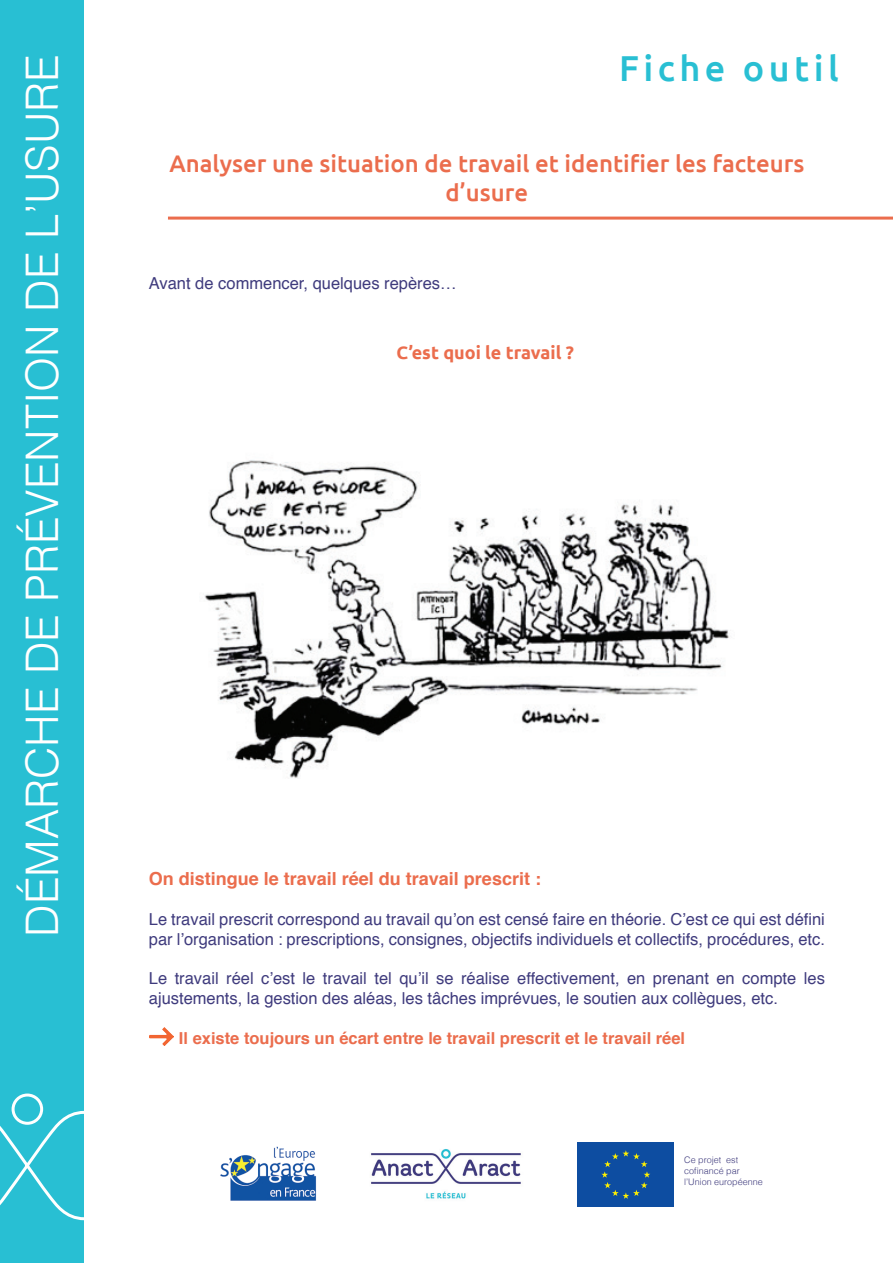
<style>
.page{position:relative;width:893px;height:1263px;background:#fff}
.page>*{position:absolute;margin:0;border:0;box-sizing:border-box;transform-origin:0 0}
.t1{font:300 45px "Helvetica";color:#fff}
.t2{font:500 36px "Ubuntu";letter-spacing:.125em;color:#29bfd3}
.t3{font:500 24px/28.8px "Ubuntu";color:#eb6d4d;text-align:center}
.t4{font:700 18px "Helvetica";color:#eb6d4d}
.t5{font:700 18px "Ubuntu";color:#eb6d4d}
.t6{font:16.5px/19.8px "Helvetica";color:#3f3b7d}
.t7{font:700 16.5px "Helvetica";color:#eb6d4d}
.t8{font:300 9px/10.8px "Helvetica";color:#3f3b7d}
</style>
<div class="page">
<img style="left:371px;top:1149px;width:150px;height:50px">
<img style="left:220px;top:1146px;width:96px;height:55px">
<div style="left:576px;top:1141px;width:100px;height:68px;background:linear-gradient(to right,#fff,#fff)"></div>
<div style="left:578px;top:1142px;width:96px;height:65px;background:#0d4da1"></div>
<svg style="left:601px;top:1150px;width:49px;height:49px"></svg>
<div style="left:0;top:0;width:84px;height:1263px;background:#28bfd3"></div>
<svg style="left:0;top:1093px;width:84px;height:128px"></svg>
<img style="left:150px;top:1027px;width:24px;height:19px">
<img style="left:204px;top:460px;width:525px;height:318px">
<hr style="left:168px;top:217px;width:725px;height:3px;background:#eb6d4d">
<h1 class="t1" style="left:4px;top:937px;width:884px;rotate:-90deg">démarche de prévention de l’usure</h1>
<h2 class="t2" style="left:619px;top:46px;width:221px">Fiche outil</h2>
<h3 class="t3" style="left:169px;top:148px;width:637px">Analyser une situation de travail et identifier les facteurs d’usure</h3>
<p class="t6" style="left:149px;top:274px;width:309px">Avant de commencer, quelques repères…</p>
<p class="t5" style="left:396px;top:342px;width:179px">C’est quoi le travail ?</p>
<p class="t4" style="left:149px;top:864px;width:394px">On distingue le travail réel du travail prescrit :</p>
<p class="t6" style="left:149px;top:910px;width:678px">Le travail prescrit correspond au travail qu’on est censé faire en théorie. C’est ce qui est défini par l’organisation : prescriptions, consignes, objectifs individuels et collectifs, procédures, etc.</p>
<p class="t6" style="left:149px;top:969px;width:678px">Le travail réel c’est le travail tel qu’il se réalise effectivement, en prenant en compte les ajustements, la gestion des aléas, les tâches imprévues, le soutien aux collègues, etc.</p>
<p class="t7" style="left:179px;top:1024px;width:508px">Il existe toujours un écart entre le travail prescrit et le travail réel</p>
<p class="t8" style="left:684px;top:1154px;width:80px">Ce projet est cofinancé par l’Union européenne</p>
</div>
